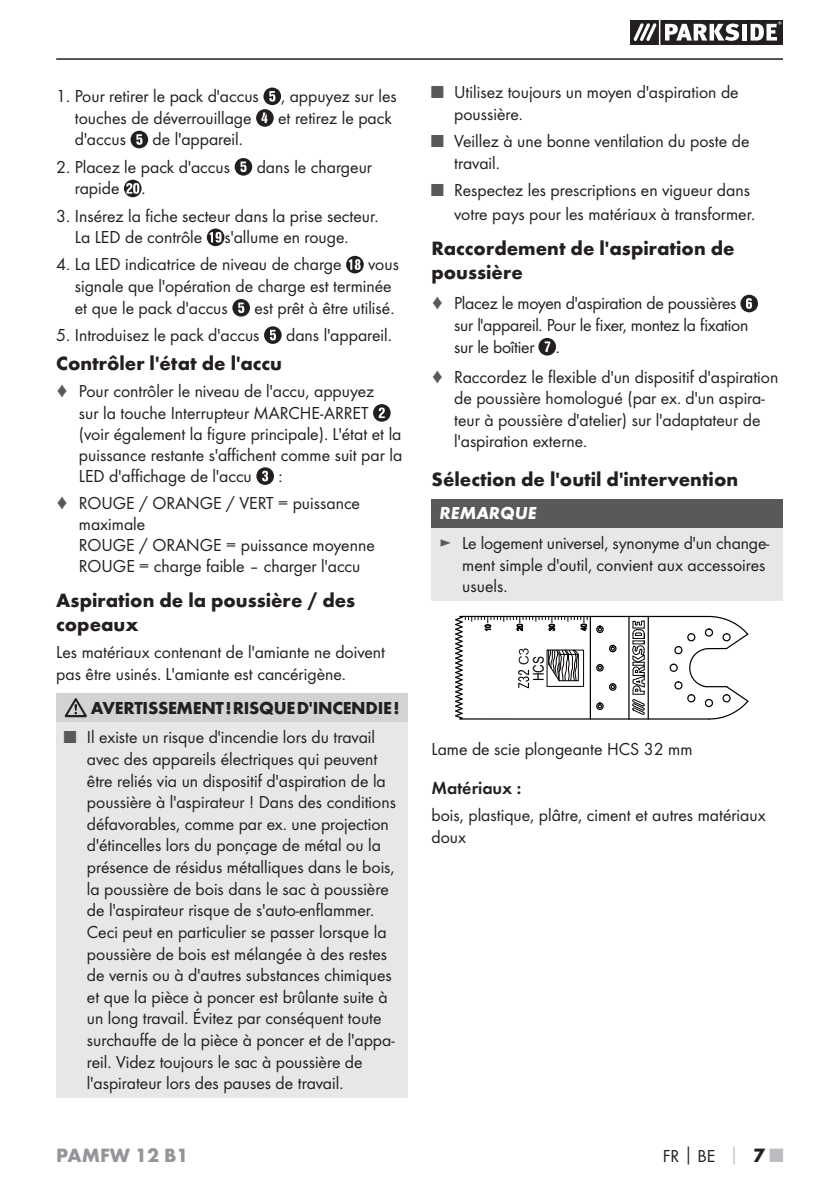
<style>
.page{position:relative;width:839px;height:1190px;background:#fff}
.page>*{position:absolute;margin:0;border:0;box-sizing:border-box;transform-origin:0 0}
.t1{font:700 20px/24px "Futura";color:#231f20}
.t2{font:700 20px "Futura";color:#939598}
.t3{font:18px/21.6px "Futura Boo";color:#231f20}
.t4{font:700 18px "Futura";letter-spacing:-.015em;color:#231f20}
.t5{font:18px "Futura Dem";color:#231f20}
.t6{font:italic 700 18px "Futura";color:#fff}
.t7{font:14.8px "Arial";color:#050100;scale:.81 1}
.s1{color:#58595b}
.s2{font-family:"Futura";font-weight:700}
.s3{font-family:"Futura";font-weight:700;color:#bbbdc0}
.s4{font-family:"Futura";font-weight:700;font-size:20px}
.s5{font-family:"Futura";font-weight:700;font-size:20px;color:#bbbdc0}
</style>
<div class="page">
<hr style="left:56px;top:58px;width:726px;height:2px;background:#231f20">
<svg style="left:630px;top:20px;width:152px;height:25px"></svg>
<hr style="left:658px;top:20px;width:2px;height:25px;background:#fff">
<svg style="left:256px;top:88px;width:25px;height:39px"></svg>
<svg style="left:130px;top:131px;width:18px;height:17px"></svg>
<svg style="left:234px;top:158px;width:18px;height:18px"></svg>
<svg style="left:124px;top:180px;width:17px;height:17px"></svg>
<svg style="left:207px;top:228px;width:17px;height:18px"></svg>
<svg style="left:346px;top:256px;width:17px;height:17px"></svg>
<svg style="left:232px;top:299px;width:18px;height:18px"></svg>
<svg style="left:264px;top:326px;width:17px;height:18px"></svg>
<svg style="left:373px;top:404px;width:17px;height:18px"></svg>
<svg style="left:256px;top:467px;width:18px;height:18px"></svg>
<div style="left:56px;top:693px;width:351px;height:29px;background:#d1d3d4"></div>
<div style="left:56px;top:722px;width:351px;height:375px;background:#e6e7e8"></div>
<svg style="left:65px;top:698px;width:22px;height:19px"></svg>
<svg style="left:740px;top:295px;width:17px;height:17px"></svg>
<svg style="left:538px;top:338px;width:17px;height:17px"></svg>
<div style="left:431px;top:499px;width:351px;height:28px;background:#58595b"></div>
<div style="left:431px;top:527px;width:351px;height:73px;background:#e6e7e8"></div>
<svg style="left:455px;top:615px;width:294px;height:105px"></svg>
<p class="t3" style="left:75px;top:86px;width:323px;text-indent:-19px">1. Pour retirer le pack d'accus , appuyez sur les touches de déverrouillage</p>
<p class="t3" style="left:278px;top:108px;width:115px">et retirez le pack</p>
<p class="t3" style="left:75px;top:129px;width:53px">d'accus</p>
<p class="t3" style="left:152px;top:129px;width:92px">de l'appareil.</p>
<p class="t3" style="left:56px;top:157px;width:175px">2. Placez le pack d'accus</p>
<p class="t3" style="left:256px;top:157px;width:117px">dans le chargeur</p>
<p class="t3" style="left:75px;top:178px;width:72px">rapide .</p>
<p class="t3" style="left:75px;top:206px;width:305px;text-indent:-19px">3. Insérez la fiche secteur dans la prise secteur.<br>La LED de contrôle s'allume en rouge.</p>
<p class="t3" style="left:56px;top:254px;width:287px">4. La LED indicatrice de niveau de charge</p>
<p class="t3" style="left:75px;top:254px;width:325px;text-indent:293px">vous signale que l'opération de charge est terminée et que le pack d'accus</p>
<p class="t3" style="left:254px;top:298px;width:141px">est prêt à être utilisé.</p>
<p class="t3" style="left:56px;top:325px;width:205px">5. Introduisez le pack d'accus</p>
<p class="t3" style="left:286px;top:325px;width:107px">dans l'appareil.</p>
<p class="t1" style="left:56px;top:353px;width:227px">Contrôler l'état de l'accu</p>
<p class="t3" style="left:79px;top:381px;width:324px;text-indent:-23px"><span class="s1">♦</span> Pour contrôler le niveau de l'accu, appuyez<br>sur la touche Interrupteur MARCHE-ARRET (voir également la figure principale). L'état et la puissance restante s'affichent comme suit par la LED d'affichage de l'accu</p>
<p class="t3" style="left:56px;top:463px;width:305px;line-height:26.6px;text-indent:222px">:<br><span class="s1">♦</span> ROUGE / ORANGE / VERT = puissance</p>
<p class="t3" style="left:79px;top:514px;width:297px;line-height:21px">maximale<br>ROUGE / ORANGE = puissance moyenne<br>ROUGE = charge faible – charger l'accu</p>
<p class="t1" style="left:56px;top:590px;width:300px">Aspiration de la poussière / des copeaux</p>
<p class="t3" style="left:56px;top:642px;width:330px">Les matériaux contenant de l'amiante ne doivent pas être usinés. L'amiante est cancérigène.</p>
<p class="t4" style="left:91px;top:701px;width:310px">AVERTISSEMENT ! RISQUE D'INCENDIE !</p>
<p class="t3" style="left:87px;top:727px;width:310px;text-indent:-23px"><span class="s1">■</span> Il existe un risque d'incendie lors du travail avec des appareils électriques qui peuvent être reliés via un dispositif d'aspiration de la poussière à l'aspirateur ! Dans des conditions défavorables, comme par ex. une projection d'étincelles lors du ponçage de métal ou la présence de résidus métalliques dans le bois, la poussière de bois dans le sac à poussière de l'aspirateur risque de s'auto-enflammer.<br>Ceci peut en particulier se passer lorsque la poussière de bois est mélangée à des restes de vernis ou à d'autres substances chimiques et que la pièce à poncer est brûlante suite à un long travail. Évitez par conséquent toute surchauffe de la pièce à poncer et de l'appa&shy;reil. Videz toujours le sac à poussière de l'aspirateur lors des pauses de travail.</p>
<p class="t3" style="left:454px;top:82px;width:286px;text-indent:-23px"><span class="s1">■</span> Utilisez toujours un moyen d'aspiration de poussière.</p>
<p class="t3" style="left:454px;top:131px;width:296px;text-indent:-23px"><span class="s1">■</span> Veillez à une bonne ventilation du poste de travail.</p>
<p class="t3" style="left:431px;top:179px;width:325px;line-height:24px;text-align:right"><span class="s1">■</span> Respectez les prescriptions en vigueur dans votre pays pour les matériaux à transformer.</p>
<p class="t1" style="left:431px;top:238px;width:304px">Raccordement de l'aspiration de poussière</p>
<p class="t3" style="left:454px;top:293px;width:295px;text-indent:-23px"><span class="s1">♦</span> Placez le moyen d'aspiration de poussières sur l'appareil. Pour le fixer, montez la fixation sur le boîtier .</p>
<p class="t3" style="left:454px;top:367px;width:325px;text-indent:-23px"><span class="s1">♦</span> Raccordez le flexible d'un dispositif d'aspiration de poussière homologué (par ex. d'un aspira&shy;teur à poussière d'atelier) sur l'adaptateur de l'aspiration externe.</p>
<p class="t1" style="left:431px;top:469px;width:308px">Sélection de l'outil d'intervention</p>
<p class="t6" style="left:439px;top:507px;width:98px">REMARQUE</p>
<p class="t3" style="left:462px;top:533px;width:308px;text-indent:-23px"><span class="s1">►</span> Le logement universel, synonyme d'un change&shy;ment simple d'outil, convient aux accessoires usuels.</p>
<p class="t7" style="left:529px;top:681px;width:33px;rotate:-90deg">HCS</p>
<p class="t3" style="left:431px;top:739px;width:262px">Lame de scie plongeante HCS 32 mm</p>
<p class="t5" style="left:431px;top:779px;width:91px">Matériaux :</p>
<p class="t3" style="left:431px;top:805px;width:335px">bois, plastique, plâtre, ciment et autres matériaux doux</p>
<p class="t2" style="left:56px;top:1147px;width:134px">PAMFW 12 B1</p>
<p class="t3" style="left:662px;top:1146px;width:121px">FR<span class="s2">│</span>BE <span class="s3">│</span> <span class="s4">7</span> <span class="s5">■</span></p>
</div>
